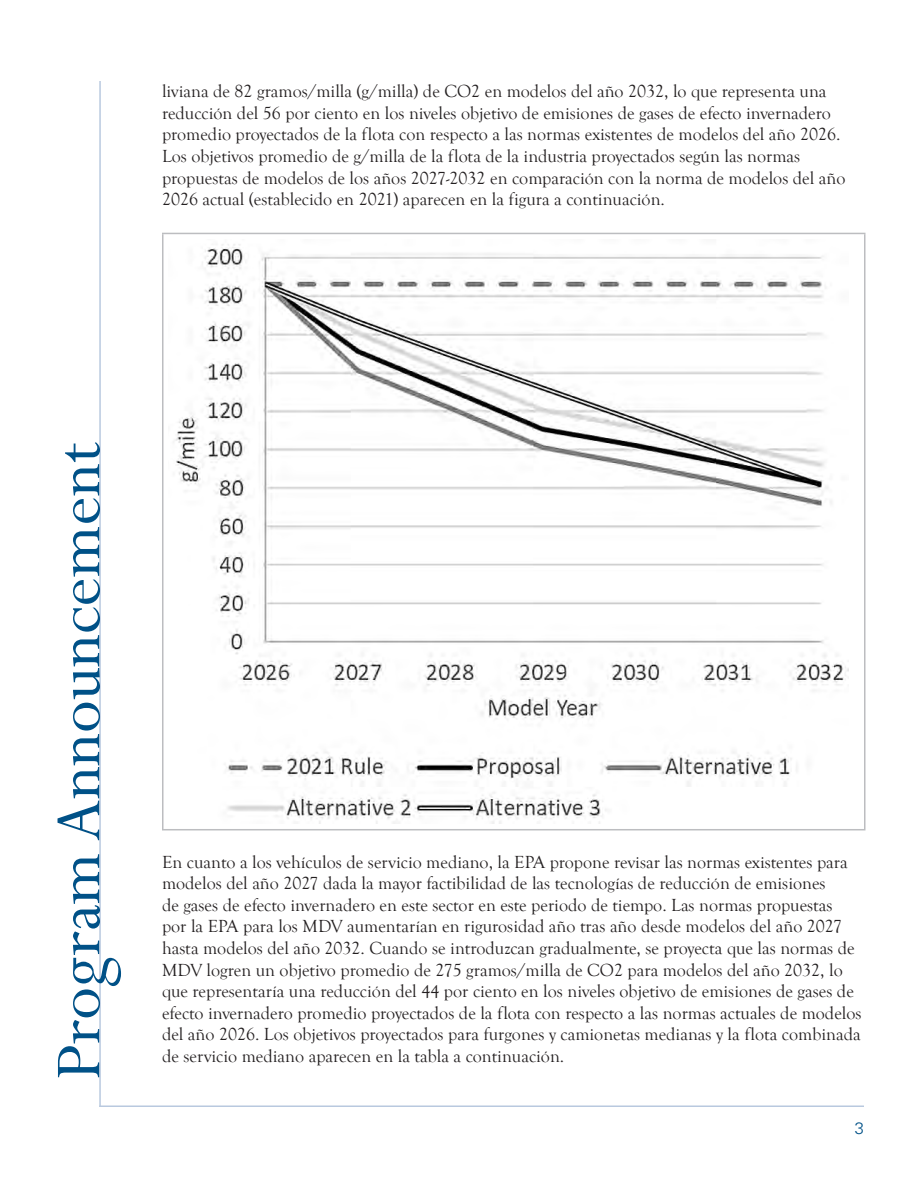
<style>
.page{position:relative;width:918px;height:1188px;background:#fff}
.page>*{position:absolute;margin:0;border:0;box-sizing:border-box;transform-origin:0 0}
.SIDE_TITLE{font:72px "Perpetua";color:#005187}
.BODY_TEXT{font:18px/21.6px "Goudy Old Style T";color:#231f20}
.t1{font:300 16.5px "Univers LT Std";color:#005187}
</style>
<div class="page">
<hr style="left:99px;top:81px;width:2px;height:1026px;background:#b9c9df">
<hr style="left:99px;top:1106px;width:765px;height:1px;background:#b9c9df">
<hr style="left:162px;top:233px;width:704px;height:1px;background:#bcbdc0">
<hr style="left:162px;top:234px;width:2px;height:595px;background:#bcbdc0">
<hr style="left:864px;top:234px;width:2px;height:595px;background:#bcbdc0">
<hr style="left:162px;top:829px;width:704px;height:1px;background:#bcbdc0">
<img style="left:175px;top:244px;width:674px;height:580px">
<p class="BODY_TEXT" style="left:162px;top:81px;width:685px">liviana de 82 gramos/milla (g/milla) de CO2 en modelos del año 2032, lo que representa una reducción del 56 por ciento en los niveles objetivo de emisiones de gases de efecto invernadero promedio proyectados de la flota con respecto a las normas existentes de modelos del año 2026.<br>Los objetivos promedio de g/milla de la flota de la industria proyectados según las normas propuestas de modelos de los años 2027-2032 en comparación con la norma de modelos del año 2026 actual (establecido en 2021) aparecen en la figura a continuación.</p>
<p class="SIDE_TITLE" style="left:33px;top:1080px;width:639px;rotate:-90deg">Program Announcement</p>
<p class="BODY_TEXT" style="left:162px;top:851px;width:701px">En cuanto a los vehículos de servicio mediano, la EPA propone revisar las normas existentes para modelos del año 2027 dada la mayor factibilidad de las tecnologías de reducción de emisiones<br>de gases de efecto invernadero en este sector en este periodo de tiempo. Las normas propuestas por la EPA para los MDV aumentarían en rigurosidad año tras año desde modelos del año 2027 hasta modelos del año 2032. Cuando se introduzcan gradualmente, se proyecta que las normas de MDV logren un objetivo promedio de 275 gramos/milla de CO2 para modelos del año 2032, lo que representaría una reducción del 44 por ciento en los niveles objetivo de emisiones de gases de efecto invernadero promedio proyectados de la flota con respecto a las normas actuales de modelos del año 2026. Los objetivos proyectados para furgones y camionetas medianas y la flota combinada de servicio mediano aparecen en la tabla a continuación.</p>
<p class="t1" style="left:855px;top:1118px;width:11px">3</p>
</div>
